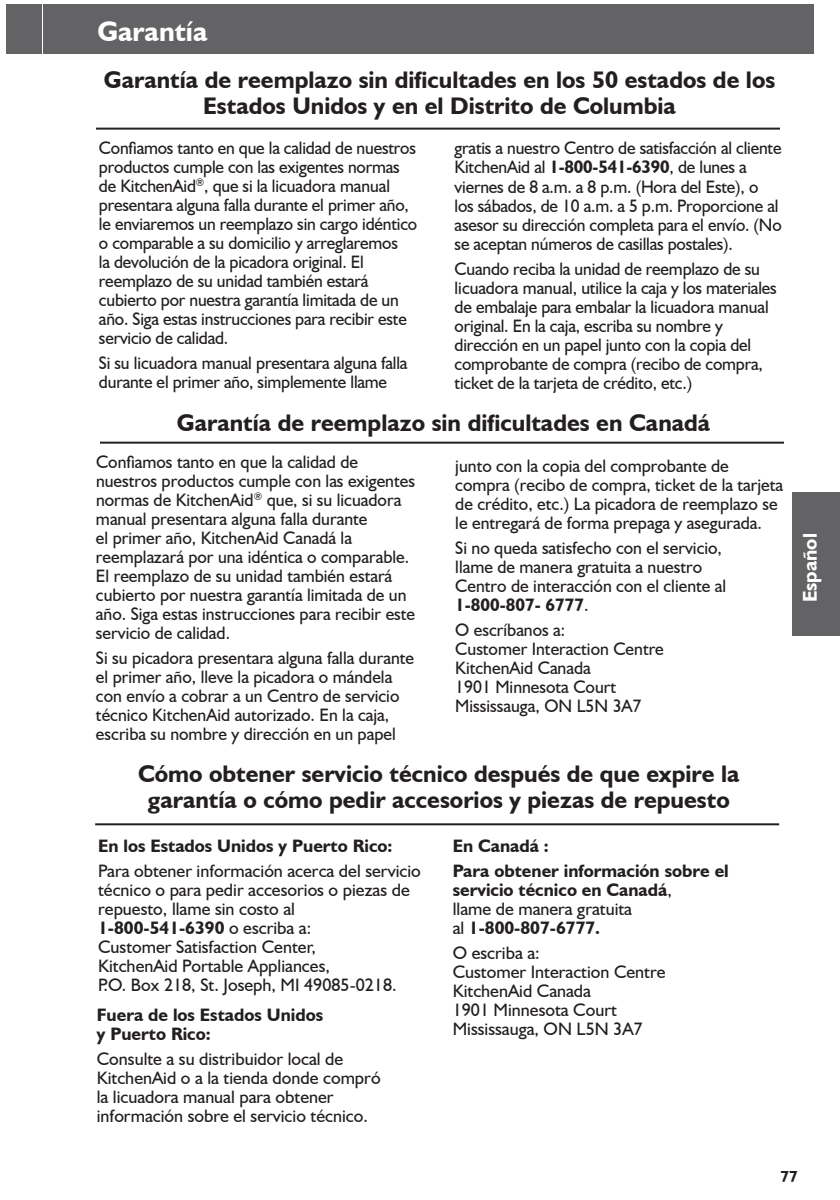
<style>
.page{position:relative;width:840px;height:1200px;background:#fff}
.page>*{position:absolute;margin:0;border:0;box-sizing:border-box;transform-origin:0 0}
.t1{font:700 28px "Humanist 521 BT";color:#fff}
.t2{font:700 24px/26px "Humanist 521 BT";color:#231f20;text-align:center}
.t3{font:700 20px "Humanist 521 BT";color:#fff}
.t4{font:18px/19px "Humanist 521 BT";color:#231f20}
.t5{font:700 18px/19px "Humanist 521 BT";color:#231f20}
.t6{font:700 16px "Humanist 521 BT";color:#231f20}
.s1{font-weight:700}
.s2{font-weight:400}
</style>
<div class="page">
<div style="left:6px;top:5px;width:36px;height:49px;background:#636366"></div>
<div style="left:43px;top:5px;width:770px;height:49px;background:#636366"></div>
<div style="left:792px;top:492px;width:48px;height:144px;background:#636366"></div>
<hr style="left:96px;top:128px;width:684px;height:2px;background:#231f20">
<hr style="left:100px;top:442px;width:684px;height:2px;background:#231f20">
<hr style="left:95px;top:823px;width:684px;height:2px;background:#231f20">
<hr style="left:0;top:0;width:30px;height:1px;background:#000">
<hr style="left:0;top:1199px;width:30px;height:1px;background:#000">
<h1 class="t1" style="left:97px;top:14px;width:112px">Garantía</h1>
<h2 class="t2" style="left:104px;top:66px;width:673px">Garantía de reemplazo sin dificultades en los 50 estados de los<br>Estados Unidos y en el Distrito de Columbia</h2>
<p class="t4" style="left:99px;top:138px;width:320px">Confiamos tanto en que la calidad de nuestros productos cumple con las exigentes normas de KitchenAid<sup>®</sup>, que si la licuadora manual presentara alguna falla durante el primer año, le enviaremos un reemplazo sin cargo idéntico o comparable a su domicilio y arreglaremos<br>la devolución de la picadora original. El reemplazo de su unidad también estará cubierto por nuestra garantía limitada de un año. Siga estas instrucciones para recibir este servicio de calidad.</p>
<p class="t4" style="left:99px;top:353px;width:310px">Si su licuadora manual presentara alguna falla durante el primer año, simplemente llame</p>
<p class="t4" style="left:455px;top:138px;width:329px">gratis a nuestro Centro de satisfacción al cliente KitchenAid al <span class="s1">1-800-541-6390</span>, de lunes a viernes de 8 a.m. a 8 p.m. (Hora del Este), o los sábados, de 10 a.m. a 5 p.m. Proporcione al asesor su dirección completa para el envío. (No se aceptan números de casillas postales).</p>
<p class="t4" style="left:455px;top:259px;width:324px">Cuando reciba la unidad de reemplazo de su licuadora manual, utilice la caja y los materiales de embalaje para embalar la licuadora manual original. En la caja, escriba su nombre y dirección en un papel junto con la copia del comprobante de compra (recibo de compra, ticket de la tarjeta de crédito, etc.)</p>
<h2 class="t2" style="left:177px;top:409px;width:535px">Garantía de reemplazo sin dificultades en Canadá</h2>
<p class="t4" style="left:96px;top:452px;width:321px">Confiamos tanto en que la calidad de nuestros productos cumple con las exigentes normas de KitchenAid<sup>®</sup> que, si su licuadora manual presentara alguna falla durante<br>el primer año, KitchenAid Canadá la reemplazará por una idéntica o comparable.<br>El reemplazo de su unidad también estará cubierto por nuestra garantía limitada de un año. Siga estas instrucciones para recibir este servicio de calidad.</p>
<p class="t4" style="left:96px;top:648px;width:320px">Si su picadora presentara alguna falla durante el primer año, lleve la picadora o mándela con envío a cobrar a un Centro de servicio técnico KitchenAid autorizado. En la caja, escriba su nombre y dirección en un papel</p>
<p class="t4" style="left:455px;top:456px;width:329px">junto con la copia del comprobante de compra (recibo de compra, ticket de la tarjeta de crédito, etc.) La picadora de reemplazo se le entregará de forma prepaga y asegurada.</p>
<p class="t4" style="left:455px;top:538px;width:272px">Si no queda satisfecho con el servicio, llame de manera gratuita a nuestro<br>Centro de interacción con el cliente al<br><span class="s1">1-800-807- 6777</span>.</p>
<p class="t4" style="left:455px;top:620px;width:210px">O escríbanos a:<br>Customer Interaction Centre<br>KitchenAid Canada<br>1901 Minnesota Court<br>Mississauga, ON L5N 3A7</p>
<h2 class="t2" style="left:138px;top:760px;width:603px">Cómo obtener servicio técnico después de que expire la garantía o cómo pedir accesorios y piezas de repuesto</h2>
<p class="t5" style="left:98px;top:836px;width:296px">En los Estados Unidos y Puerto Rico:</p>
<p class="t4" style="left:98px;top:861px;width:324px">Para obtener información acerca del servicio técnico o para pedir accesorios o piezas de repuesto, llame sin costo al <span class="s1">1-800-541-6390</span> o escriba a:<br>Customer Satisfaction Center,<br>KitchenAid Portable Appliances,<br>P.O. Box 218, St. Joseph, MI 49085-0218.</p>
<p class="t5" style="left:97px;top:1005px;width:228px">Fuera de los Estados Unidos y Puerto Rico:</p>
<p class="t4" style="left:97px;top:1049px;width:285px">Consulte a su distribuidor local de KitchenAid o a la tienda donde compró la licuadora manual para obtener información sobre el servicio técnico.</p>
<p class="t5" style="left:453px;top:833px;width:278px;line-height:25px">En Canadá :<br>Para obtener información sobre el</p>
<p class="t5" style="left:453px;top:880px;width:221px">servicio técnico en Canadá<span class="s2">, llame de manera gratuita<br>al</span> 1-800-807-6777.</p>
<p class="t4" style="left:453px;top:943px;width:214px">O escriba a:<br>Customer Interaction Centre<br>KitchenAid Canada<br>1901 Minnesota Court<br>Mississauga, ON L5N 3A7</p>
<p class="t3" style="left:798px;top:602px;width:70px;rotate:-90deg">Español</p>
<p class="t6" style="left:781px;top:1167px;width:19px">77</p>
</div>
